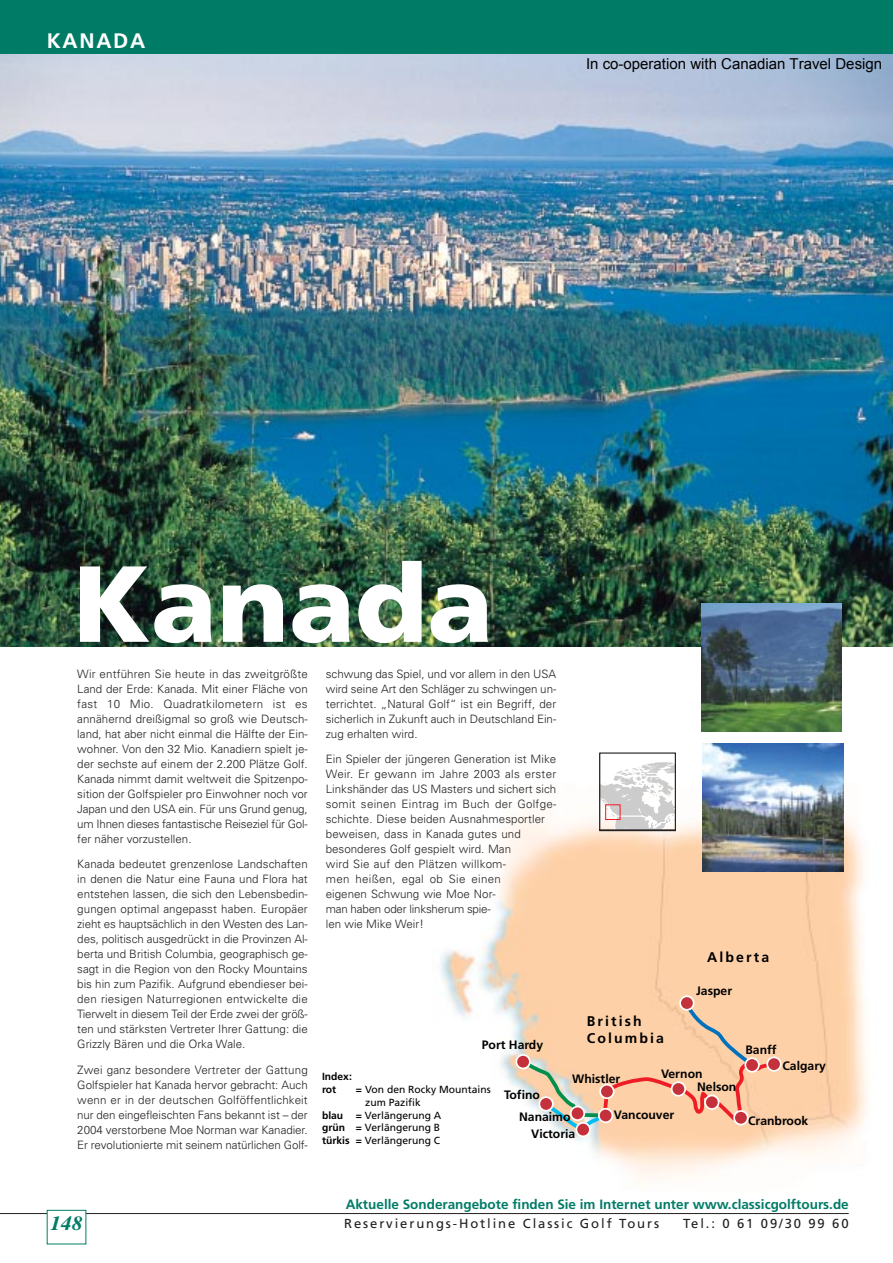
<style>
.page{position:relative;width:893px;height:1263px;background:#fff}
.page>*{position:absolute;margin:0;border:0;box-sizing:border-box;transform-origin:0 0}
.t1{font:900 108px "Frutiger";color:#fff}
.t2{font:700 21px "Frutiger";letter-spacing:.085em;color:#fff}
.t3{font:italic 700 19.5px "Times Ten";color:#007c66}
.t4{font:15px "Arial";color:#000}
.t5{font:700 14.1px/16.8px "Frutiger";letter-spacing:.15em;color:#000}
.t6{font:700 13.5px "Frutiger";color:#007c66}
.t7{font:13.05px "Frutiger";letter-spacing:.145em;color:#231f1f}
.t8{font:700 12.15px/21.6px "Frutiger";color:#000}
.t9{font:300 11.55px/15px "Univers";color:#231f1f;text-align:justify}
.t10{font:10.35px "Frutiger";color:#000}
.t11{font:700 10.35px/12.8px "Frutiger";color:#000}
.s1{font-weight:700}
</style>
<div class="page">
<img style="left:440px;top:782px;width:427px;height:400px">
<svg style="left:766px;top:1056px;width:15px;height:16px"></svg>
<div style="left:679px;top:995px;width:15px;height:16px;background:#c5313b;border:2px solid #fff;border-radius:50%"></div>
<svg style="left:515px;top:1054px;width:15px;height:15px"></svg>
<svg style="left:519px;top:1001px;width:258px;height:138px;background:#f3c9a8"></svg>
<div style="left:538px;top:1096px;width:15px;height:16px;background:#c5313b;border:2px solid #fff;border-radius:50%"></div>
<div style="left:575px;top:1122px;width:15px;height:15px;background:#c5313b;border:2px solid #fff;border-radius:50%"></div>
<div style="left:598px;top:1108px;width:15px;height:15px;background:#c5313b;border:2px solid #fff;border-radius:50%"></div>
<img style="left:0;top:53px;width:892px;height:593px">
<img style="left:702px;top:744px;width:141px;height:127px">
<img style="left:701px;top:604px;width:140px;height:127px">
<div style="left:0;top:0;width:892px;height:53px;background:#007c66"></div>
<hr style="left:0;top:1213px;width:848px;height:1px;background:#231f1f">
<div style="left:47px;top:1210px;width:39px;height:34px;background:#fff"></div>
<svg style="left:601px;top:762px;width:73px;height:67px"></svg>
<div style="left:599px;top:752px;width:77px;height:79px;border:1px solid #231f1f"></div>
<h2 class="t2" style="left:47px;top:32px;width:100px">KANADA</h2>
<p class="t4" style="left:586px;top:54px;width:297px">In co-operation with Canadian Travel Design</p>
<h1 class="t1" style="left:73px;top:561px;width:422px">Kanada</h1>
<p class="t9" style="left:77px;top:667px;width:232px">Wir entführen Sie heute in das zweitgrößte Land der Erde: Kanada. Mit einer Fläche von fast 10 Mio. Quadratkilometern ist es annähernd dreißigmal so groß wie Deutsch&shy;land, hat aber nicht einmal die Hälfte der Ein&shy;wohner. Von den 32 Mio. Kanadiern spielt je&shy;der sechste auf einem der 2.200 Plätze Golf.<br>Kanada nimmt damit weltweit die Spitzenpo&shy;sition der Golfspieler pro Einwohner noch vor Japan und den USA ein. Für uns Grund genug, um Ihnen dieses fantastische Reiseziel für Gol&shy;fer näher vorzustellen.</p>
<p class="t9" style="left:77px;top:858px;width:232px">Kanada bedeutet grenzenlose Landschaften in denen die Natur eine Fauna und Flora hat entstehen lassen, die sich den Lebensbedin&shy;gungen optimal angepasst haben. Europäer zieht es hauptsächlich in den Westen des Lan&shy;des, politisch ausgedrückt in die Provinzen Al&shy;berta und British Columbia, geographisch ge&shy;sagt in die Region von den Rocky Mountains bis hin zum Pazifik. Aufgrund ebendieser bei&shy;den riesigen Naturregionen entwickelte die Tierwelt in diesem Teil der Erde zwei der größ&shy;ten und stärksten Vertreter Ihrer Gattung: die Grizzly Bären und die Orka Wale.</p>
<p class="t9" style="left:77px;top:1063px;width:232px">Zwei ganz besondere Vertreter der Gattung Golfspieler hat Kanada hervor gebracht: Auch wenn er in der deutschen Golföffentlichkeit nur den eingefleischten Fans bekannt ist – der 2004 verstorbene Moe Norman war Kanadier.<br>Er revolutionierte mit seinem natürlichen Golf-</p>
<p class="t9" style="left:326px;top:667px;width:232px">schwung das Spiel, und vor allem in den USA wird seine Art den Schläger zu schwingen un&shy;terrichtet. „Natural Golf“ ist ein Begriff, der sicherlich in Zukunft auch in Deutschland Ein&shy;zug erhalten wird.</p>
<p class="t9" style="left:326px;top:753px;width:232px;text-align:left">Ein Spieler der jüngeren Generation ist Mike Weir. Er gewann im Jahre 2003 als erster Linkshänder das US Masters und sichert sich somit seinen Eintrag im Buch der Golfge&shy;schichte. Diese beiden Ausnahmesportler beweisen, dass in Kanada gutes und besonderes Golf gespielt wird. Man<br>wird Sie auf den Plätzen willkom-<br>men heißen, egal ob Sie einen<br>eigenen Schwung wie Moe Nor-<br>man haben oder linksherum spie-<br>len wie Mike Weir!</p>
<p class="t5" style="left:707px;top:950px;width:63px">Alberta</p>
<p class="t8" style="left:696px;top:981px;width:37px">Jasper</p>
<p class="t5" style="left:586px;top:1013px;width:79px">British<br>Columbia</p>
<p class="t8" style="left:482px;top:1035px;width:63px">Port Hardy</p>
<p class="t8" style="left:745px;top:1040px;width:32px">Banff</p>
<p class="t8" style="left:782px;top:1056px;width:45px">Calgary</p>
<p class="t8" style="left:572px;top:1069px;width:50px">Whistler</p>
<p class="t8" style="left:661px;top:1064px;width:43px">Vernon</p>
<p class="t8" style="left:614px;top:1105px;width:62px">Vancouver</p>
<p class="t11" style="left:322px;top:1071px;width:31px">Index: rot</p>
<p class="t8" style="left:697px;top:1077px;width:41px">Nelson</p>
<p class="t10" style="left:356px;top:1085px;width:136px"><span class="s1">=</span> Von den Rocky Mountains</p>
<p class="t10" style="left:365px;top:1098px;width:57px">zum Pazifik</p>
<p class="t10" style="left:322px;top:1111px;width:121px"><span class="s1">blau =</span> Verlängerung A</p>
<p class="t10" style="left:322px;top:1124px;width:120px"><span class="s1">grün =</span> Verlängerung B</p>
<p class="t10" style="left:322px;top:1136px;width:120px"><span class="s1">türkis =</span> Verlängerung C</p>
<p class="t8" style="left:519px;top:1085px;width:53px;text-indent:-15px">Tofino<br>Nanaimo</p>
<p class="t8" style="left:748px;top:1111px;width:62px">Cranbrook</p>
<p class="t8" style="left:531px;top:1124px;width:46px">Victoria</p>
<p class="t6" style="left:346px;top:1199px;width:504px">Aktuelle Sonderangebote finden Sie im Internet unter www.classicgolftours.de</p>
<h3 class="t3" style="left:50px;top:1216px;width:34px">148</h3>
<p class="t7" style="left:344px;top:1218px;width:316px">Reservierungs-Hotline Classic Golf Tours</p>
<p class="t7" style="left:683px;top:1218px;width:167px">Tel.: 0 61 09/30 99 60</p>
</div>
